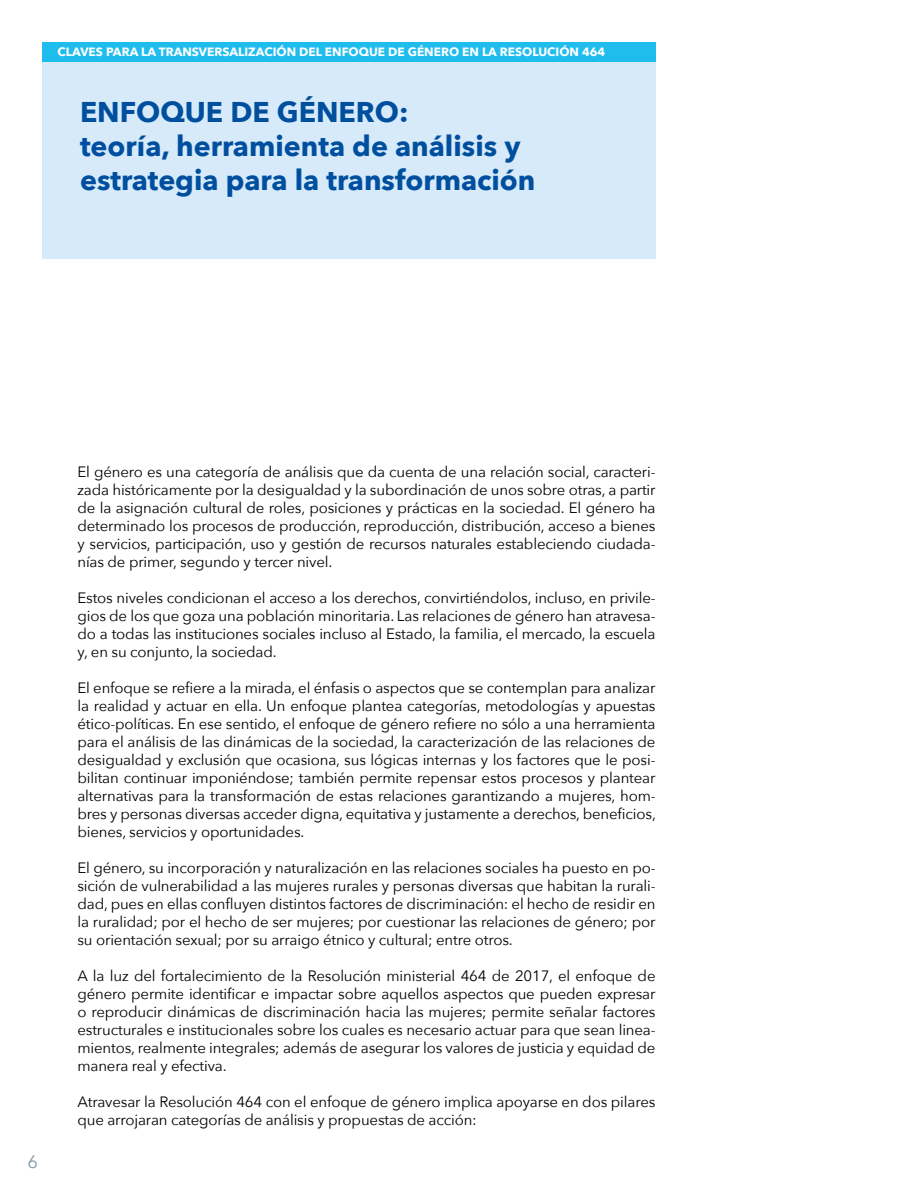
<style>
.page{position:relative;width:918px;height:1188px;background:#fff}
.page>*{position:absolute;margin:0;border:0;box-sizing:border-box;transform-origin:0 0}
.t1{font:700 28.5px/34.2px "Avenir Next";color:#004f9f}
.t2{font:18px "Avenir";color:#8399a5}
.t3{font:15px/18px "Avenir Next";letter-spacing:-.01em;color:#000;text-align:justify}
.t4{font:700 12px "Avenir Next";color:#fff}
</style>
<div class="page">
<div style="left:43px;top:62px;width:613px;height:197px;background:#d6eafa"></div>
<div style="left:43px;top:43px;width:613px;height:19px;background:#1fbcee"></div>
<p class="t4" style="left:57px;top:41px;width:550px">CLAVES PARA LA TRANSVERSALIZACIÓN DEL ENFOQUE DE GÉNERO EN LA RESOLUCIÓN 464</p>
<h1 class="t1" style="left:80px;top:95px;width:457px">ENFOQUE DE GÉNERO:<br>teoría, herramienta de análisis y estrategia para la transformación</h1>
<p class="t2" style="left:28px;top:1151px;width:12px">6</p>
<p class="t3" style="left:77px;top:462px;width:580px">El género es una categoría de análisis que da cuenta de una relación social, caracteri&shy;zada históricamente por la desigualdad y la subordinación de unos sobre otras, a partir de la asignación cultural de roles, posiciones y prácticas en la sociedad. El género ha determinado los procesos de producción, reproducción, distribución, acceso a bienes y servicios, participación, uso y gestión de recursos naturales estableciendo ciudada&shy;nías de primer, segundo y tercer nivel.</p>
<p class="t3" style="left:77px;top:588px;width:580px">Estos niveles condicionan el acceso a los derechos, convirtiéndolos, incluso, en privile&shy;gios de los que goza una población minoritaria. Las relaciones de género han atravesa&shy;do a todas las instituciones sociales incluso al Estado, la familia, el mercado, la escuela y, en su conjunto, la sociedad.</p>
<p class="t3" style="left:77px;top:678px;width:580px">El enfoque se refiere a la mirada, el énfasis o aspectos que se contemplan para analizar la realidad y actuar en ella. Un enfoque plantea categorías, metodologías y apuestas ético-políticas. En ese sentido, el enfoque de género refiere no sólo a una herramienta para el análisis de las dinámicas de la sociedad, la caracterización de las relaciones de desigualdad y exclusión que ocasiona, sus lógicas internas y los factores que le posi&shy;bilitan continuar imponiéndose; también permite repensar estos procesos y plantear alternativas para la transformación de estas relaciones garantizando a mujeres, hom&shy;bres y personas diversas acceder digna, equitativa y justamente a derechos, beneficios, bienes, servicios y oportunidades.</p>
<p class="t3" style="left:77px;top:858px;width:580px">El género, su incorporación y naturalización en las relaciones sociales ha puesto en po&shy;sición de vulnerabilidad a las mujeres rurales y personas diversas que habitan la rurali&shy;dad, pues en ellas confluyen distintos factores de discriminación: el hecho de residir en la ruralidad; por el hecho de ser mujeres; por cuestionar las relaciones de género; por su orientación sexual; por su arraigo étnico y cultural; entre otros.</p>
<p class="t3" style="left:77px;top:966px;width:580px">A la luz del fortalecimiento de la Resolución ministerial 464 de 2017, el enfoque de género permite identificar e impactar sobre aquellos aspectos que pueden expresar o reproducir dinámicas de discriminación hacia las mujeres; permite señalar factores estructurales e institucionales sobre los cuales es necesario actuar para que sean linea&shy;mientos, realmente integrales; además de asegurar los valores de justicia y equidad de manera real y efectiva.</p>
<p class="t3" style="left:77px;top:1092px;width:580px">Atravesar la Resolución 464 con el enfoque de género implica apoyarse en dos pilares que arrojaran categorías de análisis y propuestas de acción:</p>
</div>
